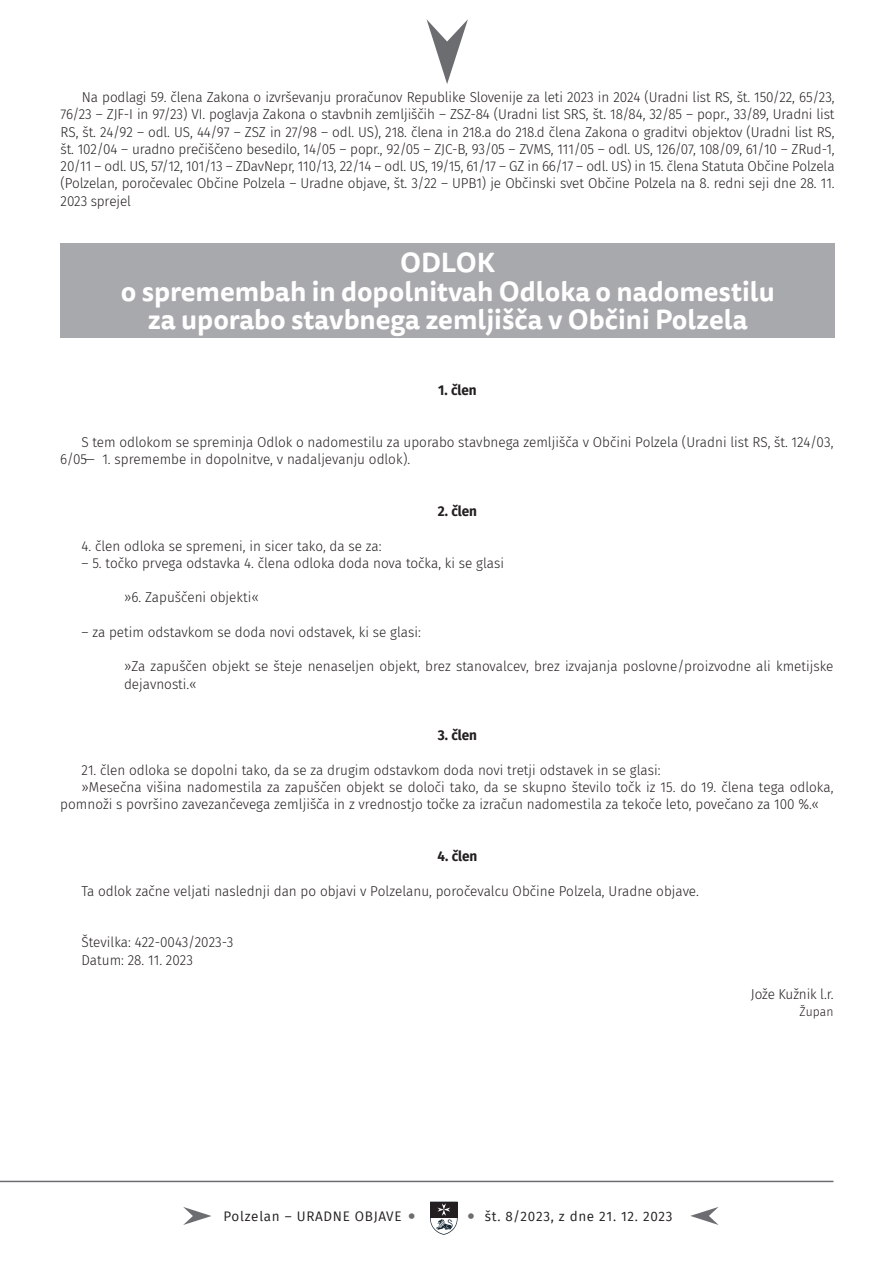
<style>
.page{position:relative;width:893px;height:1263px;background:#fff}
.page>*{position:absolute;margin:0;border:0;box-sizing:border-box;transform-origin:0 0}
.t1{font:700 27px/28.5px "Tisa Sans Pro";color:#fff;text-align:center}
.t2{font:300 14.25px/17.2px "Fira Sans";color:#231f20;scale:.95 1}
.t3{font:700 14.25px "Fira Sans";color:#231f20;scale:.95 1}
.t4{font:13.5px "Fira Sans";letter-spacing:.05em;color:#231f20}
.t5{font:300 12.75px "Fira Sans";color:#231f20;scale:.95 1}
.s1{font-family:"Gotham";font-weight:300;font-size:22.5px;color:#6c6d70}
</style>
<div class="page">
<svg style="left:430px;top:1201px;width:27px;height:34px"></svg>
<svg style="left:183px;top:1207px;width:28px;height:18px"></svg>
<svg style="left:690px;top:1207px;width:29px;height:18px"></svg>
<hr style="left:0;top:1181px;width:833px;height:1px;background:#6c6d70">
<div style="left:61px;top:243px;width:774px;height:95px;background:#a8a9ad"></div>
<svg style="left:427px;top:19px;width:41px;height:65px"></svg>
<p class="t2" style="left:61px;top:88px;width:816px;text-align:justify;text-indent:21px">Na podlagi 59. člena Zakona o izvrševanju proračunov Republike Slovenije za leti 2023 in 2024 (Uradni list RS, št. 150/22, 65/23, 76/23 – ZJF-I in 97/23) VI. poglavja Zakona o stavbnih zemljiščih – ZSZ-84 (Uradni list SRS, št. 18/84, 32/85 – popr., 33/89, Uradni list RS, št. 24/92 – odl. US, 44/97 – ZSZ in 27/98 – odl. US), 218. člena in 218.a do 218.d člena Zakona o graditvi objektov (Uradni list RS, št. 102/04 – uradno prečiščeno besedilo, 14/05 – popr., 92/05 – ZJC-B, 93/05 – ZVMS, 111/05 – odl. US, 126/07, 108/09, 61/10 – ZRud-1, 20/11 – odl. US, 57/12, 101/13 – ZDavNepr, 110/13, 22/14 – odl. US, 19/15, 61/17 – GZ in 66/17 – odl. US) in 15. člena Statuta Občine Polzela (Polzelan, poročevalec Občine Polzela – Uradne objave, št. 3/22 – UPB1) je Občinski svet Občine Polzela na 8. redni seji dne 28. 11.<br>2023 sprejel</p>
<h1 class="t1" style="left:121px;top:248px;width:655px">ODLOK<br>o spremembah in dopolnitvah Odloka o nadomestilu za uporabo stavbnega zemljišča v Občini Polzela</h1>
<p class="t3" style="left:438px;top:378px;width:42px">1. člen</p>
<p class="t2" style="left:60px;top:433px;width:815px;text-indent:21px">S tem odlokom se spreminja Odlok o nadomestilu za uporabo stavbnega zemljišča v Občini Polzela (Uradni list RS, št. 124/03,<br>6/05 ̶1. spremembe in dopolnitve, v nadaljevanju odlok).</p>
<p class="t3" style="left:438px;top:499px;width:43px">2. člen</p>
<p class="t2" style="left:82px;top:537px;width:317px">4. člen odloka se spremeni, in sicer tako, da se za:</p>
<p class="t2" style="left:82px;top:554px;width:446px">– 5. točko prvega odstavka 4. člena odloka doda nova točka, ki se glasi</p>
<p class="t2" style="left:124px;top:589px;width:144px">»6. Zapuščeni objekti«</p>
<p class="t2" style="left:82px;top:623px;width:359px">– za petim odstavkom se doda novi odstavek, ki se glasi:</p>
<p class="t2" style="left:124px;top:658px;width:748px">»Za zapuščen objekt se šteje nenaseljen objekt, brez stanovalcev, brez izvajanja poslovne/proizvodne ali kmetijske dejavnosti.«</p>
<p class="t3" style="left:438px;top:723px;width:43px">3. člen</p>
<p class="t2" style="left:82px;top:761px;width:611px">21. člen odloka se dopolni tako, da se za drugim odstavkom doda novi tretji odstavek in se glasi:</p>
<p class="t2" style="left:82px;top:778px;width:793px">»Mesečna višina nadomestila za zapuščen objekt se določi tako, da se skupno število točk iz 15. do 19. člena tega odloka,</p>
<p class="t2" style="left:60px;top:796px;width:800px">pomnoži s površino zavezančevega zemljišča in z vrednostjo točke za izračun nadomestila za tekoče leto, povečano za 100 %.«</p>
<p class="t3" style="left:438px;top:844px;width:43px">4. člen</p>
<p class="t2" style="left:82px;top:882px;width:651px">Ta odlok začne veljati naslednji dan po objavi v Polzelanu, poročevalcu Občine Polzela, Uradne objave.</p>
<p class="t2" style="left:82px;top:934px;width:161px">Številka: 422-0043/2023-3<br>Datum: 28. 11. 2023</p>
<p class="t2" style="left:751px;top:985px;width:88px">Jože Kužnik l.r.</p>
<p class="t5" style="left:800px;top:1003px;width:37px">Župan</p>
<p class="t4" style="left:223px;top:1206px;width:195px">Polzelan – URADNE OBJAVE <span class="s1">•</span></p>
<p class="t4" style="left:466px;top:1206px;width:208px"><span class="s1">•</span> št. 8/2023, z dne 21. 12. 2023</p>
</div>
